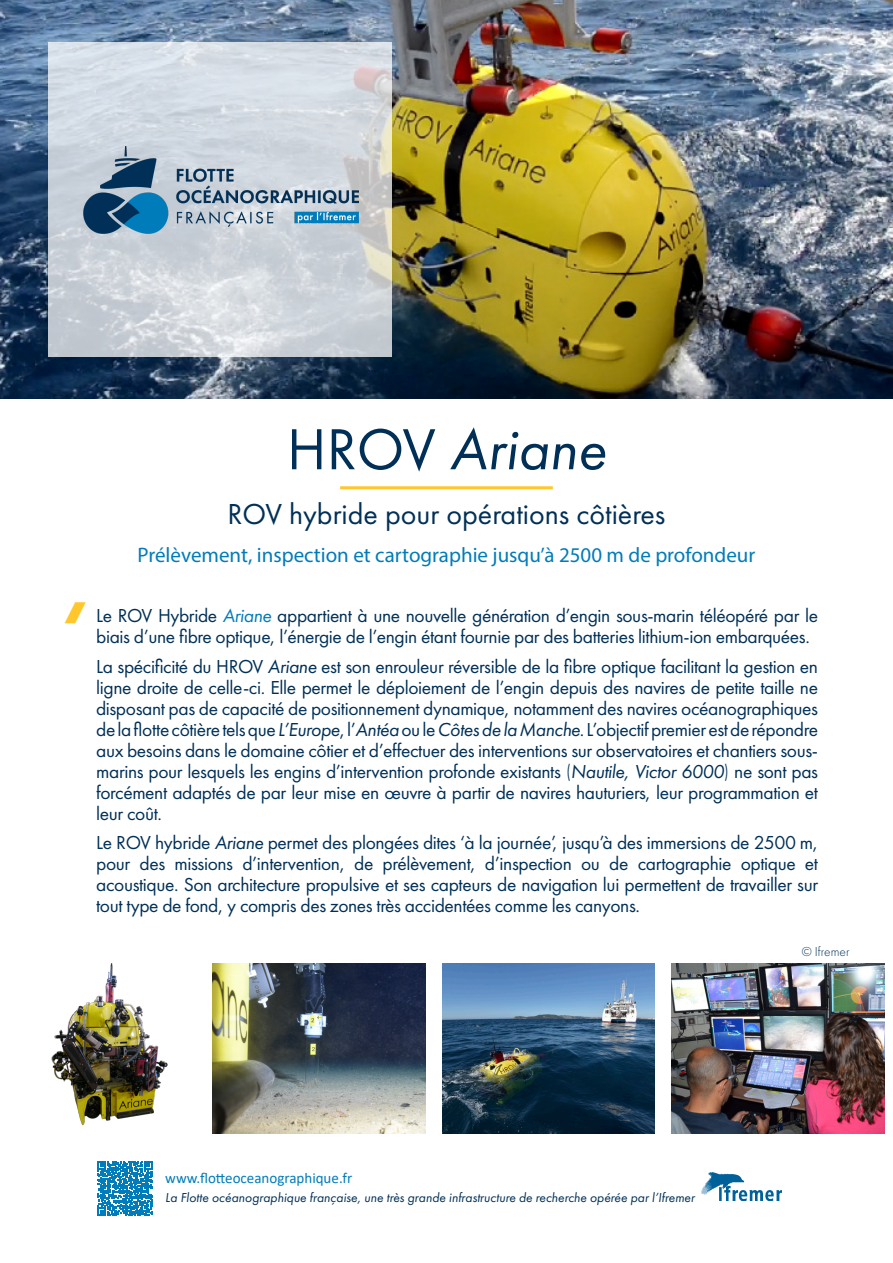
<style>
.page{position:relative;width:893px;height:1263px;background:#fff}
.page>*{position:absolute;margin:0;border:0;box-sizing:border-box;transform-origin:0 0}
.TitreNavire_engin{font:italic 60px "Futura PT";color:#003057}
.SousTitre_navireEngi{font:30px "Futura PT";color:#003057}
.Slogan{font:21px "Myriad Pro";color:#007cba}
.t1{font:19.5px/21px "Futura PT";letter-spacing:-.02em;color:#003057;text-align:justify}
.web{font:15px "Calibri";color:#007cba}
.web-2{font:italic 13.5px "Futura PT";color:#003057}
.t2{font:300 13.5px "Futura PT";color:#003057}
.s1{font-style:normal}
.s2{font-style:italic;color:#007cba}
.s3{font-style:italic}
.s4{font-weight:300}
</style>
<div class="page">
<img style="left:0;top:0;width:893px;height:398px">
<svg style="left:48px;top:43px;width:343px;height:314px;background:#d0d6dc"></svg>
<hr style="left:340px;top:486px;width:213px;height:3px;background:#ffc72c">
<img style="left:84px;top:146px;width:275px;height:88px">
<svg style="left:97px;top:1161px;width:56px;height:55px"></svg>
<img style="left:701px;top:1173px;width:80px;height:27px">
<img style="left:51px;top:963px;width:117px;height:163px">
<img style="left:442px;top:963px;width:213px;height:171px">
<img style="left:213px;top:963px;width:212px;height:171px">
<img style="left:671px;top:963px;width:213px;height:171px">
<p class="TitreNavire_engin" style="left:287px;top:414px;width:321px"><span class="s1">HROV</span> Ariane</p>
<p class="SousTitre_navireEngi" style="left:227px;top:496px;width:440px">ROV hybride pour opérations côtières</p>
<p class="Slogan" style="left:138px;top:542px;width:619px">Prélèvement, inspection et cartographie jusqu’à 2500 m de profondeur</p>
<p class="t1" style="left:96px;top:605px;width:723px">Le ROV Hybride <span class="s2">Ariane</span> appartient à une nouvelle génération d’engin sous-marin téléopéré par le biais d’une fibre optique, l’énergie de l’engin étant fournie par des batteries lithium-ion embarquées.</p>
<p class="t1" style="left:96px;top:655px;width:723px">La spécificité du HROV <span class="s3">Ariane</span> est son enrouleur réversible de la fibre optique facilitant la gestion en ligne droite de celle-ci. Elle permet le déploiement de l’engin depuis des navires de petite taille ne disposant pas de capacité de positionnement dynamique, notamment des navires océanographiques de la flotte côtière tels que <span class="s3">L’Europe</span>, l’<span class="s3">Antéa</span> ou le <span class="s3">Côtes de la Manche</span>. L’objectif premier est de répondre aux besoins dans le domaine côtier et d’effectuer des interventions sur observatoires et chantiers sous&shy;marins pour lesquels les engins d’intervention profonde existants <span class="s4">(</span><span class="s3">Nautile, Victor 6000</span><span class="s4">)</span> ne sont pas forcément adaptés de par leur mise en œuvre à partir de navires hauturiers, leur programmation et leur coût.</p>
<p class="t1" style="left:96px;top:832px;width:723px">Le ROV hybride <span class="s3">Ariane</span> permet des plongées dites ‘à la journée’, jusqu’à des immersions de 2500 m, pour des missions d’intervention, de prélèvement, d’inspection ou de cartographie optique et acoustique. Son architecture propulsive et ses capteurs de navigation lui permettent de travailler sur tout type de fond, y compris des zones très accidentées comme les canyons.</p>
<p class="web" style="left:165px;top:1167px;width:189px">www.flotteoceanographique.fr</p>
<p class="web-2" style="left:165px;top:1189px;width:531px">La Flotte océanographique française, une très grande infrastructure de recherche opérée par l’Ifremer</p>
<p class="t2" style="left:802px;top:944px;width:49px">© Ifremer</p>
</div>
